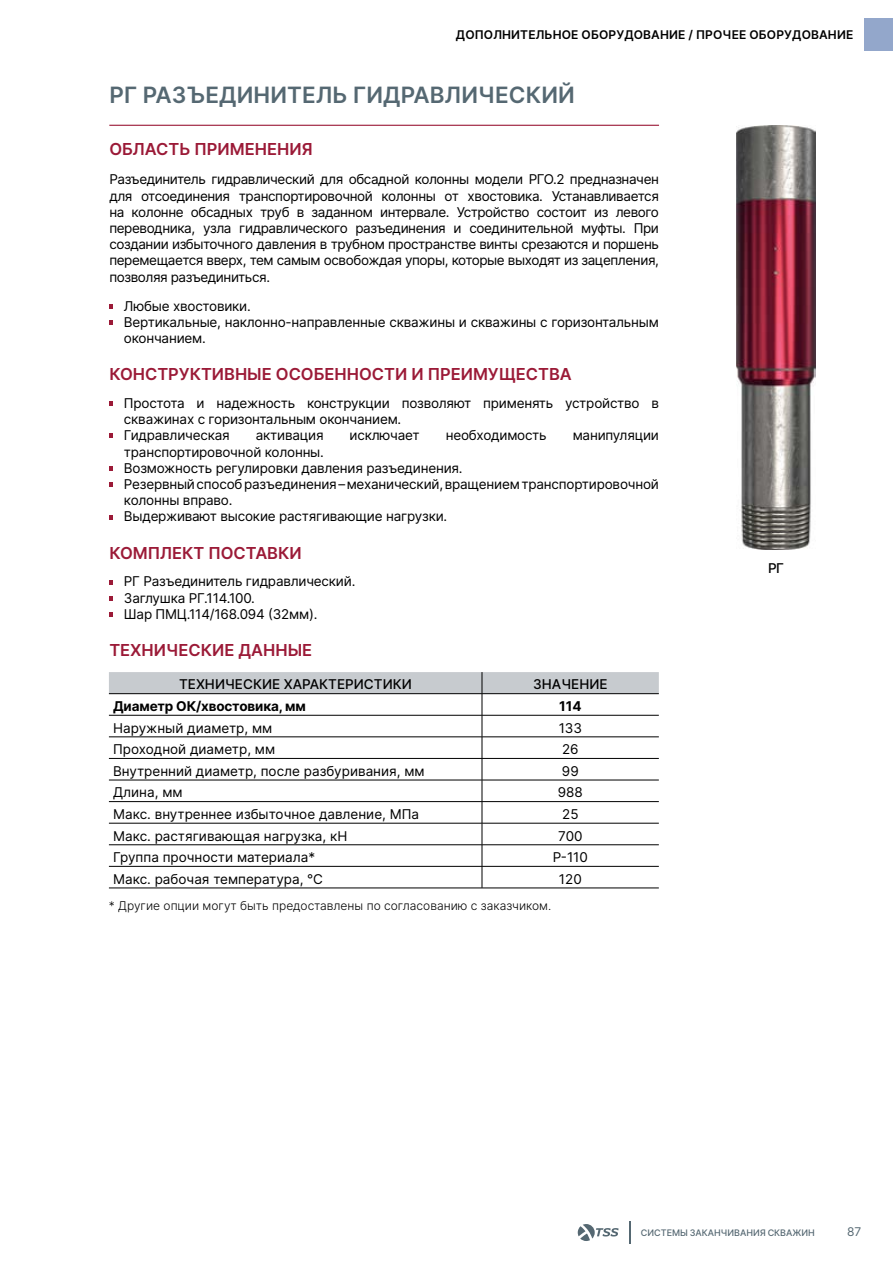
<style>
.page{position:relative;width:893px;height:1263px;background:#fff}
.page>*{position:absolute;margin:0;border:0;box-sizing:border-box;transform-origin:0 0}
.t1{font:600 22.5px "Inter";letter-spacing:.005em;color:#556872}
.t2{font:600 16.5px "Inter";color:#9b1a37}
.t3{font:13.5px/16.2px "Inter";letter-spacing:-.015em;color:#000}
.t4{font:500 13.5px "Inter";color:#000}
.t5{font:700 13.5px "Inter";letter-spacing:-.01em;color:#000}
.t6{font:300 12px "Inter";color:#000}
.t7{font:600 12px "Inter";letter-spacing:.01em;color:#000}
.t8{font:12px "Inter";color:#556872}
.t9{font:500 9px "Inter";color:#556872}
</style>
<div class="page">
<svg style="left:629px;top:1221px;width:1px;height:23px"></svg>
<svg style="left:578px;top:1224px;width:41px;height:17px"></svg>
<div style="left:865px;top:18px;width:28px;height:32px;background:#93a7cb"></div>
<hr style="left:109px;top:125px;width:550px;height:1px;background:#9b1a37">
<svg style="left:109px;top:402px;width:4px;height:4px"></svg>
<svg style="left:109px;top:580px;width:4px;height:4px"></svg>
<svg style="left:109px;top:596px;width:4px;height:4px"></svg>
<svg style="left:109px;top:612px;width:4px;height:4px"></svg>
<svg style="left:109px;top:304px;width:4px;height:5px"></svg>
<svg style="left:109px;top:320px;width:4px;height:4px"></svg>
<svg style="left:109px;top:434px;width:4px;height:4px"></svg>
<svg style="left:109px;top:483px;width:4px;height:4px"></svg>
<svg style="left:109px;top:467px;width:4px;height:4px"></svg>
<svg style="left:109px;top:515px;width:4px;height:4px"></svg>
<hr style="left:109px;top:888px;width:373px;height:1px;background:#000">
<hr style="left:482px;top:888px;width:177px;height:1px;background:#000">
<svg style="left:109px;top:672px;width:550px;height:216px"></svg>
<img style="left:737px;top:125px;width:78px;height:424px">
<p class="t7" style="left:456px;top:26px;width:399px">ДОПОЛНИТЕЛЬНОЕ ОБОРУДОВАНИЕ / ПРОЧЕЕ ОБОРУДОВАНИЕ</p>
<h1 class="t1" style="left:109px;top:79px;width:467px">РГ РАЗЪЕДИНИТЕЛЬ ГИДРАВЛИЧЕСКИЙ</h1>
<p class="t2" style="left:109px;top:137px;width:205px">ОБЛАСТЬ ПРИМЕНЕНИЯ</p>
<p class="t3" style="left:109px;top:171px;width:551px;text-align:justify">Разъединитель гидравлический для обсадной колонны модели РГО.2 предназначен для отсоединения транспортировочной колонны от хвостовика. Устанавливается на колонне обсадных труб в заданном интервале. Устройство состоит из левого переводника, узла гидравлического разъединения и соединительной муфты. При создании избыточного давления в трубном пространстве винты срезаются и поршень перемещается вверх, тем самым освобождая упоры, которые выходят из зацепления, позволяя разъединиться.</p>
<p class="t3" style="left:124px;top:297px;width:536px">Любые хвостовики.<br>Вертикальные, наклонно-направленные скважины и скважины с горизонтальным окончанием.</p>
<p class="t2" style="left:109px;top:362px;width:464px">КОНСТРУКТИВНЫЕ ОСОБЕННОСТИ И ПРЕИМУЩЕСТВА</p>
<p class="t3" style="left:124px;top:395px;width:537px">Простота и надежность конструкции позволяют применять устройство в скважинах с горизонтальным окончанием.<br>Гидравлическая</p>
<p class="t3" style="left:256px;top:427px;width:69px">активация</p>
<p class="t3" style="left:349px;top:427px;width:72px">исключает</p>
<p class="t3" style="left:446px;top:427px;width:103px">необходимость</p>
<p class="t3" style="left:573px;top:427px;width:88px">манипуляции</p>
<p class="t3" style="left:124px;top:443px;width:536px">транспортировочной колонны.<br>Возможность регулировки давления разъединения.<br>Резервный способ разъединения – механический, вращением транспортировочной колонны вправо.<br>Выдерживают высокие растягивающие нагрузки.</p>
<p class="t2" style="left:109px;top:540px;width:194px">КОМПЛЕКТ ПОСТАВКИ</p>
<p class="t3" style="left:124px;top:573px;width:233px">РГ Разъединитель гидравлический.<br>Заглушка РГ.114.100.<br>Шар ПМЦ.114/168.094 (32мм).</p>
<p class="t2" style="left:109px;top:638px;width:204px">ТЕХНИЧЕСКИЕ ДАННЫЕ</p>
<p class="t4" style="left:179px;top:675px;width:234px">ТЕХНИЧЕСКИЕ ХАРАКТЕРИСТИКИ</p>
<p class="t4" style="left:533px;top:675px;width:76px">ЗНАЧЕНИЕ</p>
<p class="t5" style="left:113px;top:696px;width:194px">Диаметр ОК/хвостовика, мм</p>
<p class="t5" style="left:559px;top:696px;width:24px">114</p>
<p class="t3" style="left:113px;top:719px;width:161px">Наружный диаметр, мм</p>
<p class="t3" style="left:559px;top:719px;width:25px">133</p>
<p class="t3" style="left:113px;top:741px;width:163px">Проходной диаметр, мм</p>
<p class="t3" style="left:562px;top:741px;width:18px">26</p>
<p class="t3" style="left:113px;top:762px;width:313px">Внутренний диаметр, после разбуривания, мм</p>
<p class="t3" style="left:562px;top:762px;width:18px">99</p>
<p class="t3" style="left:113px;top:784px;width:71px">Длина, мм</p>
<p class="t3" style="left:558px;top:784px;width:27px">988</p>
<p class="t3" style="left:113px;top:806px;width:307px">Макс. внутреннее избыточное давление, МПа</p>
<p class="t3" style="left:562px;top:806px;width:18px">25</p>
<p class="t3" style="left:113px;top:827px;width:236px">Макс. растягивающая нагрузка, кН</p>
<p class="t3" style="left:558px;top:827px;width:26px">700</p>
<p class="t3" style="left:113px;top:849px;width:203px">Группа прочности материала*</p>
<p class="t3" style="left:553px;top:849px;width:37px">Р-110</p>
<p class="t3" style="left:113px;top:870px;width:211px">Макс. рабочая температура, °С</p>
<p class="t3" style="left:559px;top:870px;width:24px">120</p>
<p class="t6" style="left:109px;top:897px;width:444px">* Другие опции могут быть предоставлены по согласованию с заказчиком.</p>
<p class="t4" style="left:768px;top:558px;width:17px">РГ</p>
<p class="t9" style="left:641px;top:1226px;width:175px">СИСТЕМЫ ЗАКАНЧИВАНИЯ СКВАЖИН</p>
<p class="t8" style="left:847px;top:1222px;width:16px">87</p>
</div>
